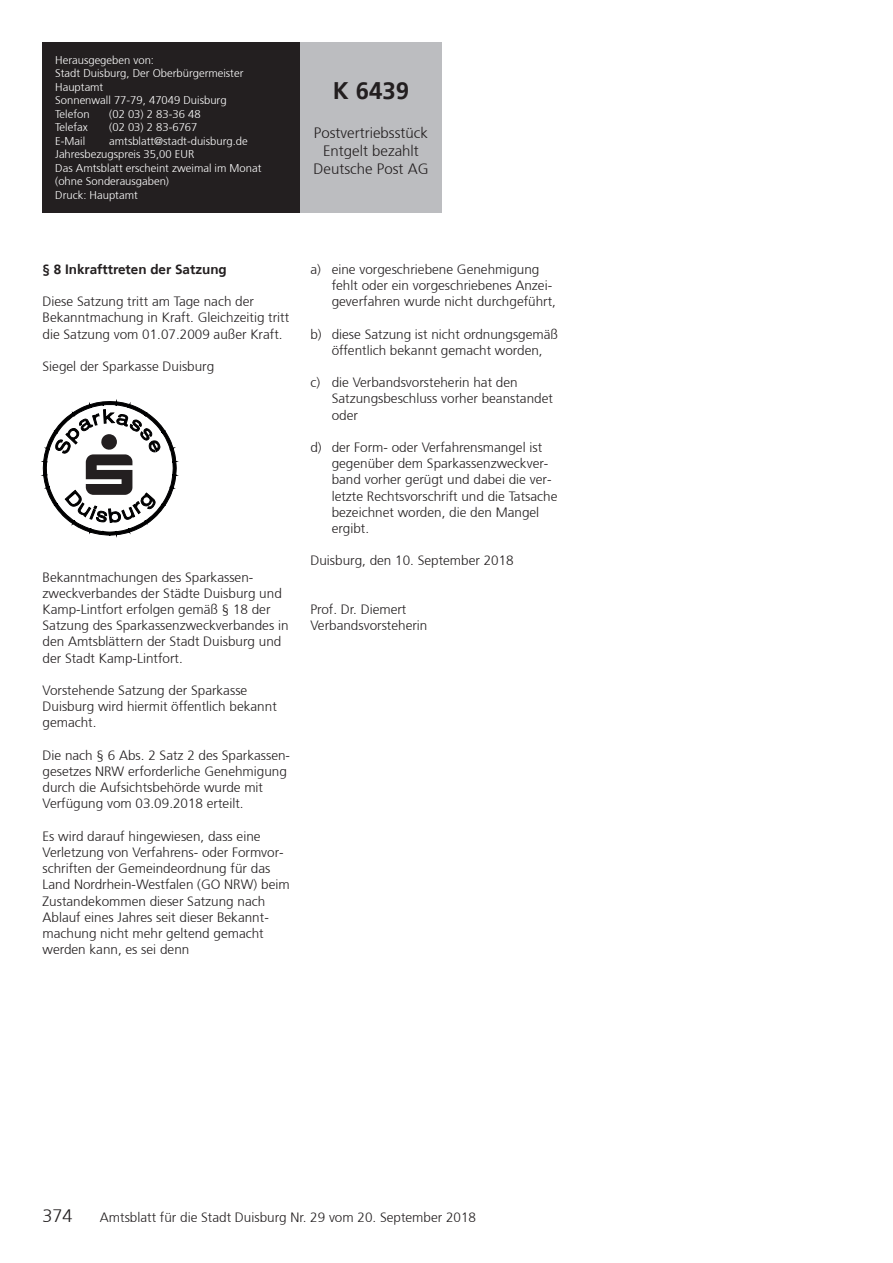
<style>
.page{position:relative;width:893px;height:1263px;background:#fff}
.page>*{position:absolute;margin:0;border:0;box-sizing:border-box;transform-origin:0 0}
.t1{font:700 24px "Frutiger 65";color:#231f20}
.t2{font:300 18px "Frutiger 45";color:#231f20}
.t3{font:300 15px "Frutiger 45";color:#231f20}
.Fließtext{font:300 13.5px/16.2px "Frutiger 45";color:#231f20}
.Fußzeile{font:300 13.5px "Frutiger 45";color:#231f20}
.Fließtext-2{font:700 13.5px "Frutiger 65";color:#231f20}
.t4{font:300 11.25px "Frutiger 45";color:#fff}
</style>
<div class="page">
<svg style="left:43px;top:400px;width:133px;height:136px"></svg>
<div style="left:43px;top:43px;width:399px;height:170px;background:#bcbdc0"></div>
<div style="left:43px;top:43px;width:257px;height:170px;background:#231f20"></div>
<p class="t4" style="left:55px;top:53px;width:100px">Herausgegeben von:</p>
<p class="t4" style="left:55px;top:67px;width:190px">Stadt Duisburg, Der Oberbürgermeister</p>
<p class="t4" style="left:55px;top:80px;width:50px">Hauptamt</p>
<p class="t4" style="left:55px;top:94px;width:173px">Sonnenwall 77-79, 47049 Duisburg</p>
<p class="t4" style="left:55px;top:107px;width:36px">Telefon</p>
<p class="t4" style="left:109px;top:107px;width:93px">(02 03) 2 83-36 48</p>
<p class="t4" style="left:55px;top:121px;width:34px">Telefax</p>
<p class="t4" style="left:109px;top:121px;width:90px">(02 03) 2 83-6767</p>
<p class="t4" style="left:55px;top:134px;width:31px">E-Mail</p>
<p class="t4" style="left:109px;top:134px;width:140px">amtsblatt@stadt-duisburg.de</p>
<p class="t4" style="left:55px;top:148px;width:141px">Jahresbezugspreis 35,00 EUR</p>
<p class="t4" style="left:55px;top:161px;width:208px">Das Amtsblatt erscheint zweimal im Monat</p>
<p class="t4" style="left:55px;top:175px;width:115px">(ohne Sonderausgaben)</p>
<p class="t4" style="left:55px;top:188px;width:84px">Druck: Hauptamt</p>
<p class="t1" style="left:333px;top:76px;width:78px">K 6439</p>
<p class="t3" style="left:314px;top:125px;width:116px">Postvertriebsstück</p>
<p class="t3" style="left:323px;top:143px;width:97px">Entgelt bezahlt</p>
<p class="t3" style="left:313px;top:161px;width:117px">Deutsche Post AG</p>
<p class="Fließtext-2" style="left:43px;top:261px;width:186px">§ 8 Inkrafttreten der Satzung</p>
<p class="Fließtext" style="left:43px;top:294px;width:248px">Diese Satzung tritt am Tage nach der<br>Bekanntmachung in Kraft. Gleichzeitig tritt die Satzung vom 01.07.2009 außer Kraft.</p>
<p class="Fließtext" style="left:43px;top:358px;width:173px">Siegel der Sparkasse Duisburg</p>
<p class="Fließtext" style="left:43px;top:569px;width:248px">Bekanntmachungen des Sparkassen&shy;zweckverbandes der Städte Duisburg und Kamp-Lintfort erfolgen gemäß § 18 der Satzung des Sparkassenzweckverbandes in den Amtsblättern der Stadt Duisburg und der Stadt Kamp-Lintfort.</p>
<p class="Fließtext" style="left:43px;top:682px;width:236px">Vorstehende Satzung der Sparkasse<br>Duisburg wird hiermit öffentlich bekannt gemacht.</p>
<p class="Fließtext" style="left:43px;top:747px;width:249px">Die nach § 6 Abs. 2 Satz 2 des Sparkassen&shy;gesetzes NRW erforderliche Genehmigung durch die Aufsichtsbehörde wurde mit Verfügung vom 03.09.2018 erteilt.</p>
<p class="Fließtext" style="left:43px;top:828px;width:249px">Es wird darauf hingewiesen, dass eine Verletzung von Verfahrens- oder Formvor&shy;schriften der Gemeindeordnung für das Land Nordrhein-Westfalen (GO NRW) beim Zustandekommen dieser Satzung nach Ablauf eines Jahres seit dieser Bekannt&shy;machung nicht mehr geltend gemacht werden kann, es sei denn</p>
<p class="Fließtext" style="left:332px;top:261px;width:226px;text-indent:-21px">a) eine vorgeschriebene Genehmigung fehlt oder ein vorgeschriebenes Anzei&shy;geverfahren wurde nicht durchgeführt,</p>
<p class="Fließtext" style="left:310px;top:326px;width:249px;text-align:center">b) diese Satzung ist nicht ordnungsgemäß öffentlich bekannt gemacht worden,</p>
<p class="Fließtext" style="left:332px;top:375px;width:223px;text-indent:-21px">c) die Verbandsvorsteherin hat den<br>Satzungsbeschluss vorher beanstandet oder</p>
<p class="Fließtext" style="left:332px;top:439px;width:227px;text-indent:-21px">d) der Form- oder Verfahrensmangel ist gegenüber dem Sparkassenzweckver&shy;band vorher gerügt und dabei die ver&shy;letzte Rechtsvorschrift und die Tatsache bezeichnet worden, die den Mangel ergibt.</p>
<p class="Fließtext" style="left:310px;top:553px;width:205px">Duisburg, den 10. September 2018</p>
<p class="Fließtext" style="left:310px;top:601px;width:98px">Prof. Dr. Diemert</p>
<p class="Fließtext" style="left:310px;top:618px;width:119px">Verbandsvorsteherin</p>
<h2 class="t2" style="left:43px;top:1206px;width:32px">374</h2>
<p class="Fußzeile" style="left:100px;top:1210px;width:378px">Amtsblatt für die Stadt Duisburg Nr. 29 vom 20. September 2018</p>
</div>
